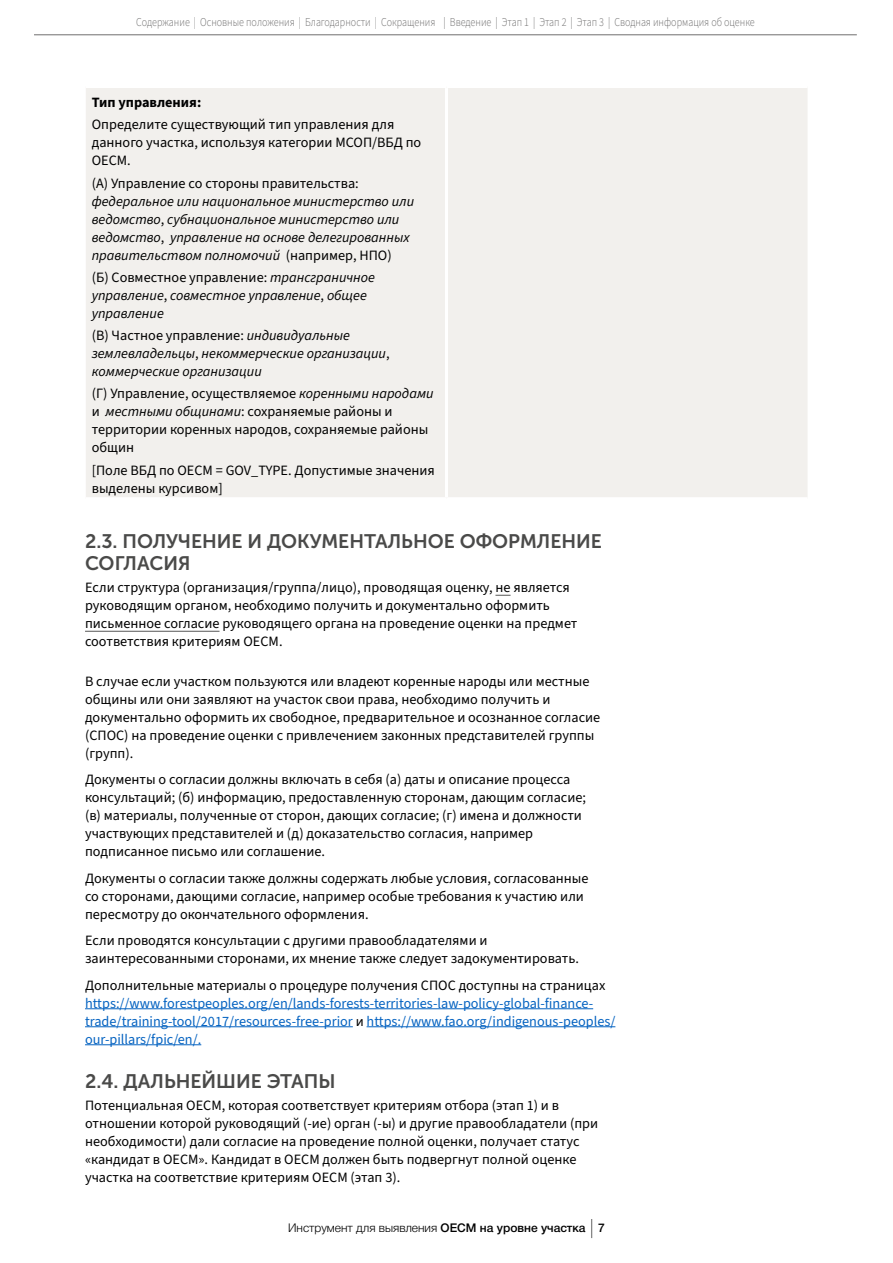
<style>
.page{position:relative;width:893px;height:1263px;background:#fff}
.page>*{position:absolute;margin:0;border:0;box-sizing:border-box;transform-origin:0 0}
.t1{font:19.5px/22.5px "Museo Sans Cyrl 700";color:#4a4a49}
.t2{font:14.25px/18px "Source Sans 3";color:#000}
.t3{font:italic 14.25px/18px "Source Sans 3";color:#000}
.t4{font:14.25px/18px "Source Sans 3";color:#0563c1}
.t5{font:700 14.25px "Source Sans 3";color:#000}
.t6{font:300 12px "Source Sans 3";color:#706f6f;scale:.84 1}
.t7{font:300 12px "Helvetica Neue Cyr";color:#000}
.s1{font-style:normal}
.s2{font-style:italic}
.s3{color:#000}
.s4{font-weight:500}
.s5{font-weight:100;font-size:19.05px}
</style>
<div class="page">
<hr style="left:34px;top:35px;width:823px;height:1px;background:#706f6f">
<svg style="left:495px;top:595px;width:16px;height:1px"></svg>
<hr style="left:85px;top:631px;width:135px;height:1px;background:#575756">
<hr style="left:85px;top:1008px;width:508px;height:1px;background:#0563c1">
<hr style="left:85px;top:1026px;width:268px;height:1px;background:#0563c1">
<hr style="left:367px;top:1026px;width:248px;height:1px;background:#0563c1">
<hr style="left:85px;top:1044px;width:116px;height:1px;background:#0563c1">
<div style="left:86px;top:88px;width:721px;height:409px;background:#f2f0ed"></div>
<hr style="left:445px;top:88px;width:3px;height:409px;background:#fff">
<p class="t6" style="left:136px;top:14px;width:738px">Содержание | Основные положения | Благодарности | Сокращения | Введение | Этап 1 | Этап 2 | Этап 3 | Сводная информация об оценке</p>
<p class="t5" style="left:92px;top:93px;width:111px">Тип управления:</p>
<p class="t2" style="left:92px;top:116px;width:331px">Определите существующий тип управления для данного участка, используя категории МСОП/ВБД по<br>OECM.</p>
<p class="t2" style="left:92px;top:174px;width:268px">(А) Управление со стороны правительства:</p>
<p class="t3" style="left:92px;top:192px;width:324px">федеральное или национальное министерство или ведомство<span class="s1">,</span> субнациональное министерство или ведомство<span class="s1">,</span> управление на основе делегированных правительством полномочий <span class="s1">(например, НПО)</span></p>
<p class="t3" style="left:92px;top:269px;width:285px"><span class="s1">(Б) Совместное управление:</span> трансграничное управление<span class="s1">,</span> совместное управление<span class="s1">,</span> общее управление</p>
<p class="t3" style="left:92px;top:327px;width:299px"><span class="s1">(В) Частное управление:</span> индивидуальные землевладельцы<span class="s1">,</span> некоммерческие организации<span class="s1">, </span>коммерческие организации</p>
<p class="t2" style="left:92px;top:385px;width:343px">(Г) Управление, осуществляемое <span class="s2">коренными народами </span>и <span class="s2">местными общинами</span>: сохраняемые районы и территории коренных народов, сохраняемые районы общин</p>
<p class="t2" style="left:92px;top:461px;width:345px">[Поле ВБД по OECM = GOV_TYPE. Допустимые значения выделены курсивом]</p>
<h1 class="t1" style="left:85px;top:530px;width:518px">2.3. ПОЛУЧЕНИЕ И ДОКУМЕНТАЛЬНОЕ ОФОРМЛЕНИЕ<br>СОГЛАСИЯ</h1>
<p class="t2" style="left:85px;top:579px;width:494px">Если структура (организация/группа/лицо), проводящая оценку, не является руководящим органом, необходимо получить и документально оформить письменное согласие руководящего органа на проведение оценки на предмет соответствия критериям OECM.</p>
<p class="t2" style="left:85px;top:672px;width:517px">В случае если участком пользуются или владеют коренные народы или местные общины или они заявляют на участок свои права, необходимо получить и документально оформить их свободное, предварительное и осознанное согласие (СПОС) на проведение оценки с привлечением законных представителей группы (групп).</p>
<p class="t2" style="left:85px;top:771px;width:502px">Документы о согласии должны включать в себя (а) даты и описание процесса консультаций; (б) информацию, предоставленную сторонам, дающим согласие; (в) материалы, полученные от сторон, дающих согласие; (г) имена и должности участвующих представителей и (д) доказательство согласия, например подписанное письмо или соглашение.</p>
<p class="t2" style="left:85px;top:869px;width:505px">Документы о согласии также должны содержать любые условия, согласованные со сторонами, дающими согласие, например особые требования к участию или пересмотру до окончательного оформления.</p>
<p class="t2" style="left:85px;top:932px;width:495px">Если проводятся консультации с другими правообладателями и заинтересованными сторонами, их мнение также следует задокументировать.</p>
<p class="t2" style="left:85px;top:977px;width:522px">Дополнительные материалы о процедуре получения СПОС доступны на страницах</p>
<p class="t4" style="left:85px;top:995px;width:532px">https://www.forestpeoples.org/en/lands-forests-territories-law-policy-global-finance&shy;trade/training-tool/2017/resources-free-prior <span class="s3">и</span> https://www.fao.org/indigenous-peoples/ our-pillars/fpic/en/.</p>
<h1 class="t1" style="left:85px;top:1070px;width:252px">2.4. ДАЛЬНЕЙШИЕ ЭТАПЫ</h1>
<p class="t2" style="left:85px;top:1097px;width:515px">Потенциальная OECM, которая соответствует критериям отбора (этап 1) и в отношении которой руководящий (-ие) орган (-ы) и другие правообладатели (при необходимости) дали согласие на проведение полной оценки, получает статус «кандидат в OECM». Кандидат в OECM должен быть подвергнут полной оценке участка на соответствие критериям OECM (этап 3).</p>
<p class="t7" style="left:288px;top:1221px;width:318px">Инструмент для выявления <span class="s4">OECM на уровне участка</span> <span class="s5">|</span> <span class="s4">7</span></p>
</div>
